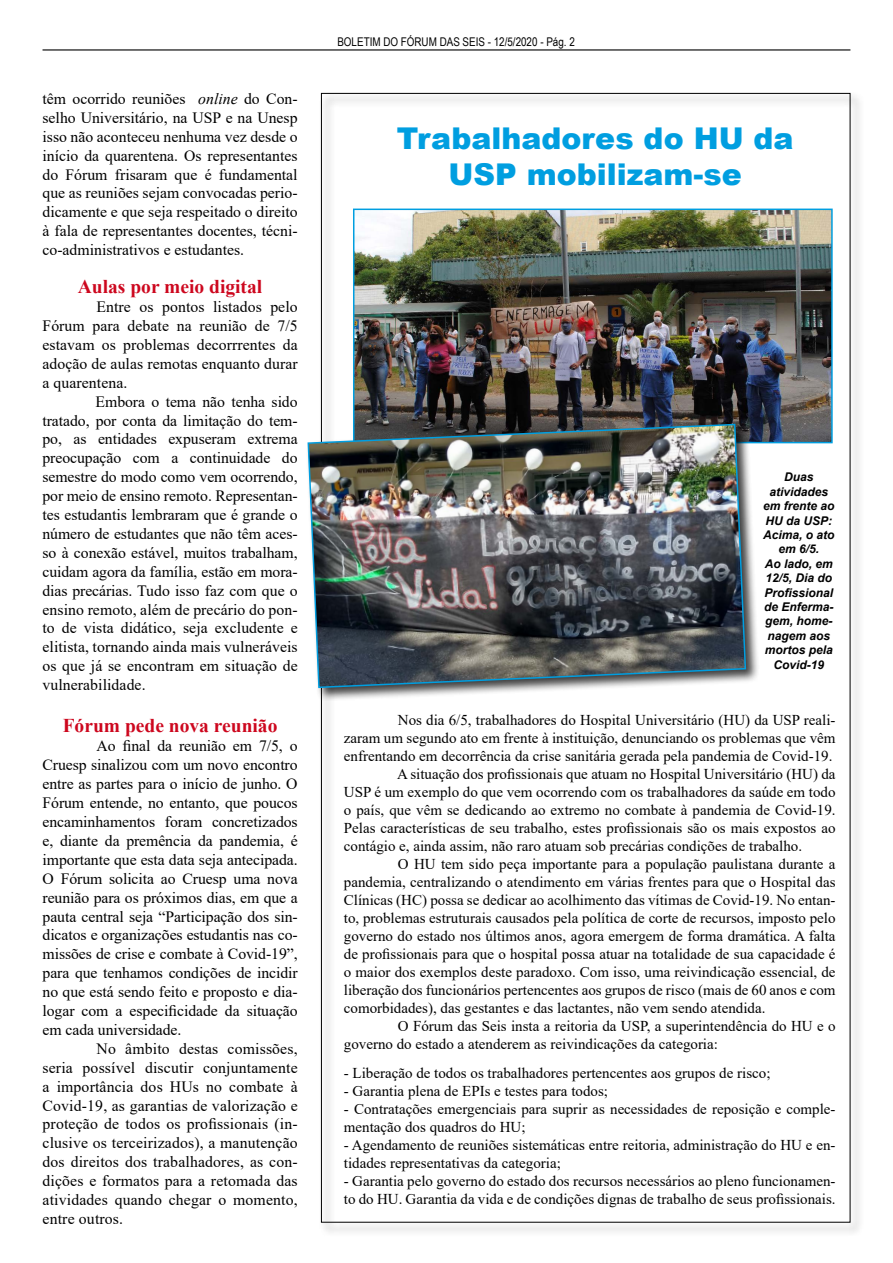
<style>
.page{position:relative;width:893px;height:1263px;background:#fff}
.page>*{position:absolute;margin:0;border:0;box-sizing:border-box;transform-origin:0 0}
.t1{font:900 30px/36px "Arial";color:#009ee0;text-align:center}
.t2{font:700 19.5px "Times New Roman";color:#cd071e}
.t3{font:15.75px/18.9px "Times New Roman";letter-spacing:.005em;color:#000;text-align:justify}
.t4{font:15px/18px "Times New Roman";color:#000}
.t5{font:italic 700 12px/14.4px "Arial";color:#000;text-align:center}
.t6{font:12px "Arial Narrow";color:#000}
.s1{font-style:italic}
</style>
<div class="page">
<hr style="left:43px;top:49px;width:807px;height:2px;background:#000">
<img style="left:356px;top:212px;width:474px;height:228px">
<div style="left:353px;top:209px;width:480px;height:234px;border:2px solid #009ee0"></div>
<div style="left:306px;top:422px;width:454px;height:280px;background:#000;opacity:.75"></div>
<img style="left:307px;top:423px;width:440px;height:266px">
<p class="t3" style="left:43px;top:89px;width:257px">têm ocorrido reuniões <span class="s1">online</span> do Con&shy;selho Universitário, na USP e na Unesp isso não aconteceu nenhuma vez desde o início da quarentena. Os representantes do Fórum frisaram que é fundamental que as reuniões sejam convocadas perio&shy;dicamente e que seja respeitado o direito à fala de representantes docentes, técni&shy;co-administrativos e estudantes.</p>
<p class="t2" style="left:78px;top:273px;width:186px">Aulas por meio digital</p>
<p class="t3" style="left:43px;top:297px;width:257px;text-indent:54px">Entre os pontos listados pelo Fórum para debate na reunião de 7/5 estavam os problemas decorrrentes da adoção de aulas remotas enquanto durar a quarentena.</p>
<p class="t3" style="left:43px;top:391px;width:257px;text-indent:53px">Embora o tema não tenha sido tratado, por conta da limitação do tem&shy;po, as entidades expuseram extrema preocupação com a continuidade do semestre do modo como vem ocorrendo, por meio de ensino remoto. Representan&shy;tes estudantis lembraram que é grande o número de estudantes que não têm aces&shy;so à conexão estável, muitos trabalham, cuidam agora da família, estão em mora&shy;dias precárias. Tudo isso faz com que o ensino remoto, além de precário do pon&shy;to de vista didático, seja excludente e elitista, tornando ainda mais vulneráveis os que já se encontram em situação de vulnerabilidade.</p>
<p class="t2" style="left:63px;top:712px;width:216px">Fórum pede nova reunião</p>
<p class="t3" style="left:43px;top:736px;width:257px;text-indent:54px">Ao final da reunião em 7/5, o Cruesp sinalizou com um novo encontro entre as partes para o início de junho. O Fórum entende, no entanto, que poucos encaminhamentos foram concretizados e, diante da premência da pandemia, é importante que esta data seja antecipada.<br>O Fórum solicita ao Cruesp uma nova reunião para os próximos dias, em que a pauta central seja “Participação dos sin&shy;dicatos e organizações estudantis nas co&shy;missões de crise e combate à Covid-19”, para que tenhamos condições de incidir no que está sendo feito e proposto e dia&shy;logar com a especificidade da situação em cada universidade.</p>
<p class="t3" style="left:43px;top:1038px;width:257px;text-indent:54px">No âmbito destas comissões, seria possível discutir conjuntamente a importância dos HUs no combate à Covid-19, as garantias de valorização e proteção de todos os profissionais (in&shy;clusive os terceirizados), a manutenção dos direitos dos trabalhadores, as con&shy;dições e formatos para a retomada das atividades quando chegar o momento, entre outros.</p>
<p class="t6" style="left:337px;top:33px;width:239px">BOLETIM DO FÓRUM DAS SEIS - 12/5/2020 - Pág. 2</p>
<h1 class="t1" style="left:397px;top:119px;width:398px">Trabalhadores do HU da<br>USP mobilizam-se</h1>
<p class="t5" style="left:763px;top:470px;width:73px">Duas atividades em frente ao<br>HU da USP:<br>Acima, o ato em 6/5.<br>Ao lado, em<br>12/5, Dia do<br>Profissional de Enferma&shy;gem, home&shy;nagem aos mortos pela<br>Covid-19</p>
<p class="t4" style="left:398px;top:710px;width:439px">Nos dia 6/5, trabalhadores do Hospital Universitário (HU) da USP reali-</p>
<p class="t4" style="left:344px;top:728px;width:493px">zaram um segundo ato em frente à instituição, denunciando os problemas que vêm</p>
<p class="t4" style="left:344px;top:746px;width:490px">enfrentando em decorrência da crise sanitária gerada pela pandemia de Covid-19.</p>
<p class="t4" style="left:397px;top:764px;width:440px">A situação dos profissionais que atuam no Hospital Universitário (HU) da</p>
<p class="t4" style="left:344px;top:782px;width:493px">USP é um exemplo do que vem ocorrendo com os trabalhadores da saúde em todo</p>
<p class="t4" style="left:344px;top:800px;width:493px">o país, que vêm se dedicando ao extremo no combate à pandemia de Covid-19.</p>
<p class="t4" style="left:344px;top:818px;width:493px">Pelas características de seu trabalho, estes profissionais são os mais expostos ao</p>
<p class="t4" style="left:344px;top:836px;width:460px">contágio e, ainda assim, não raro atuam sob precárias condições de trabalho.</p>
<p class="t4" style="left:398px;top:854px;width:439px">O HU tem sido peça importante para a população paulistana durante a</p>
<p class="t4" style="left:344px;top:872px;width:493px">pandemia, centralizando o atendimento em várias frentes para que o Hospital das</p>
<p class="t4" style="left:344px;top:890px;width:493px">Clínicas (HC) possa se dedicar ao acolhimento das vítimas de Covid-19. No entan-</p>
<p class="t4" style="left:344px;top:908px;width:493px">to, problemas estruturais causados pela política de corte de recursos, imposto pelo</p>
<p class="t4" style="left:344px;top:926px;width:493px">governo do estado nos últimos anos, agora emergem de forma dramática. A falta</p>
<p class="t4" style="left:344px;top:944px;width:493px">de profissionais para que o hospital possa atuar na totalidade de sua capacidade é</p>
<p class="t4" style="left:344px;top:962px;width:493px">o maior dos exemplos deste paradoxo. Com isso, uma reivindicação essencial, de</p>
<p class="t4" style="left:344px;top:980px;width:493px">liberação dos funcionários pertencentes aos grupos de risco (mais de 60 anos e com</p>
<p class="t4" style="left:344px;top:998px;width:423px">comorbidades), das gestantes e das lactantes, não vem sendo atendida.</p>
<p class="t4" style="left:398px;top:1016px;width:439px">O Fórum das Seis insta a reitoria da USP, a superintendência do HU e o</p>
<p class="t4" style="left:344px;top:1034px;width:376px">governo do estado a atenderem as reivindicações da categoria:</p>
<p class="t4" style="left:344px;top:1063px;width:428px">- Liberação de todos os trabalhadores pertencentes aos grupos de risco;</p>
<p class="t4" style="left:344px;top:1081px;width:266px">- Garantia plena de EPIs e testes para todos;</p>
<p class="t4" style="left:344px;top:1099px;width:493px">- Contratações emergenciais para suprir as necessidades de reposição e comple&shy;mentação dos quadros do HU;</p>
<p class="t4" style="left:344px;top:1135px;width:493px">- Agendamento de reuniões sistemáticas entre reitoria, administração do HU e en&shy;tidades representativas da categoria;</p>
<p class="t4" style="left:344px;top:1171px;width:493px">- Garantia pelo governo do estado dos recursos necessários ao pleno funcionamen&shy;to do HU. Garantia da vida e de condições dignas de trabalho de seus profissionais.</p>
</div>
